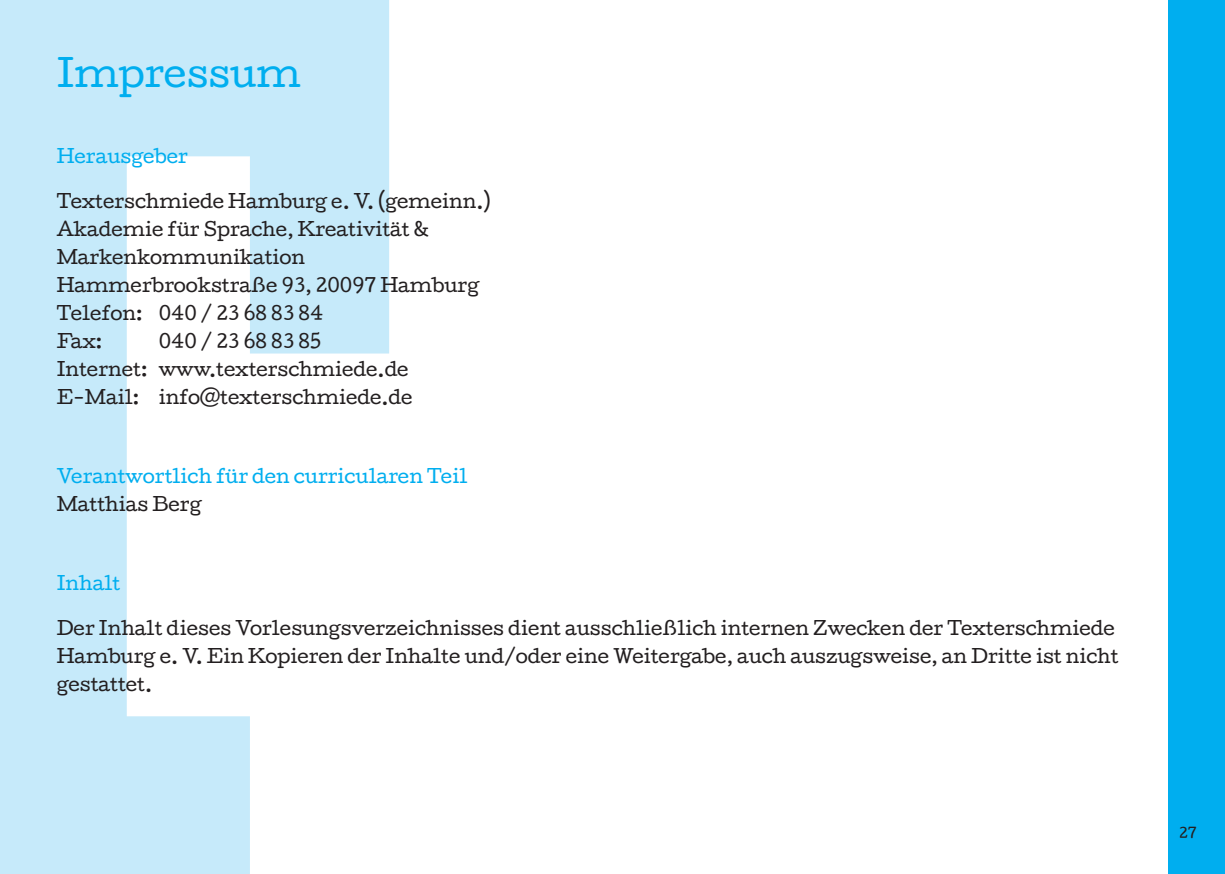
<style>
.page{position:relative;width:1225px;height:874px;background:#fff}
.page>*{position:absolute;margin:0;border:0;box-sizing:border-box;transform-origin:0 0}
.t1{font:36px "Cutive";color:#00aeef}
.t2{font:18px/28px "Cutive";color:#231f20}
.t3{font:18px "Cutive";color:#00aeef}
.t4{font:13.6px "Cutive";color:#231f20}
</style>
<div class="page">
<div style="left:1168px;top:0;width:57px;height:873px;background:#00aeef"></div>
<svg style="left:0;top:0;width:389px;height:873px;fill:#c6eafa"></svg>
<h1 class="t1" style="left:57px;top:45px;width:246px">Impressum</h1>
<p class="t3" style="left:57px;top:142px;width:133px">Herausgeber</p>
<p class="t2" style="left:57px;top:187px;width:435px">Texterschmiede Hamburg e. V. (gemeinn.)<br>Akademie für Sprache, Kreativität &amp;<br>Markenkommunikation<br>Hammerbrookstraße 93, 20097 Hamburg<br>Telefon: 040 / 23 68 83 84<br>Fax:</p>
<p class="t2" style="left:57px;top:327px;width:357px;text-align:center">040 / 23 68 83 85<br>Internet: www.texterschmiede.de<br>E-Mail: info@texterschmiede.de</p>
<p class="t3" style="left:57px;top:462px;width:412px">Verantwortlich für den curricularen Teil</p>
<p class="t2" style="left:57px;top:490px;width:147px">Matthias Berg</p>
<p class="t3" style="left:57px;top:569px;width:65px">Inhalt</p>
<p class="t2" style="left:57px;top:614px;width:1063px">Der Inhalt dieses Vorlesungsverzeichnisses dient ausschließlich internen Zwecken der Texterschmiede<br>Hamburg e. V. Ein Kopieren der Inhalte und/oder eine Weitergabe, auch auszugsweise, an Dritte ist nicht gestattet.</p>
<p class="t4" style="left:1179px;top:821px;width:19px">27</p>
</div>
